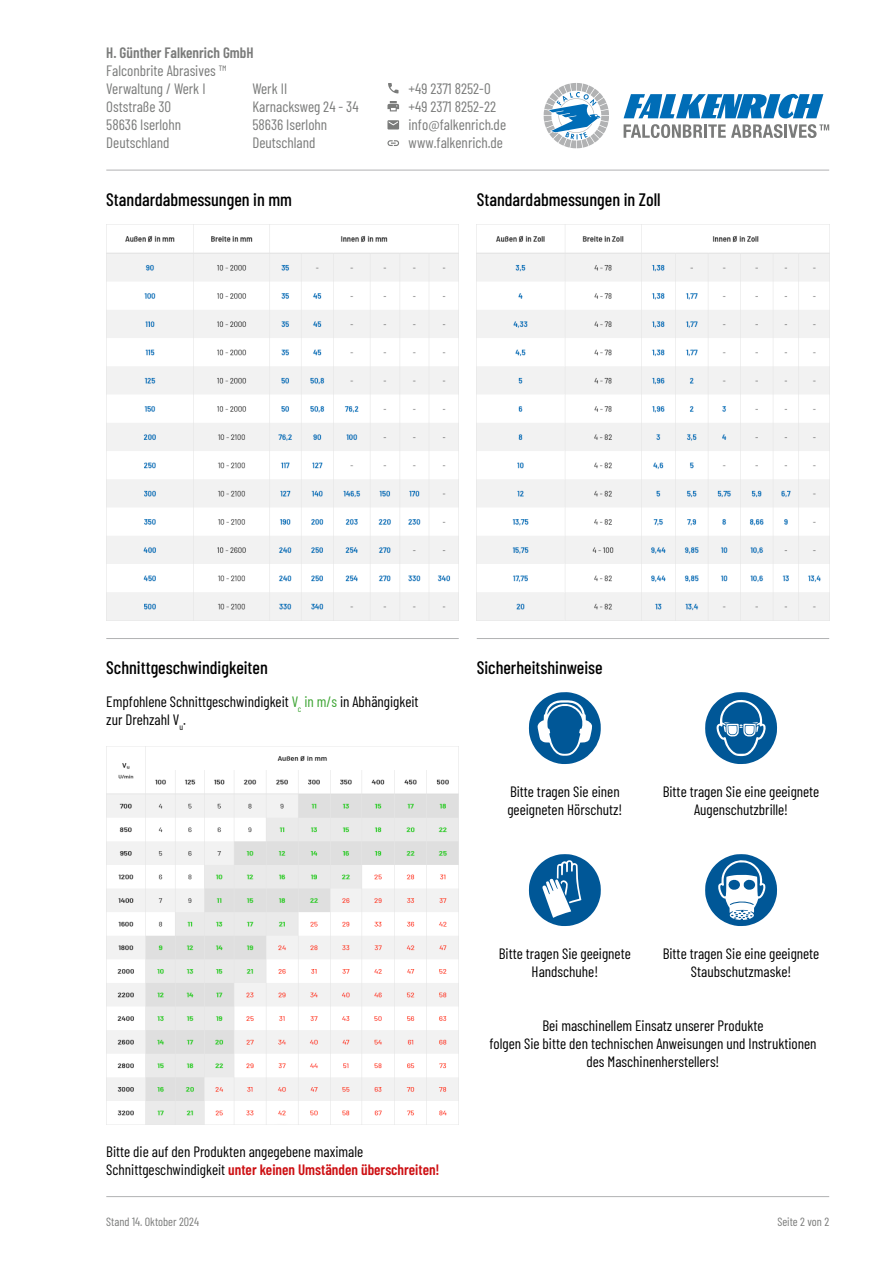
<style>
.page{position:relative;width:893px;height:1263px;background:#fff}
.page>*{position:absolute;margin:0;border:0;box-sizing:border-box;transform-origin:0 0}
.t1{font:500 18px "Barlow Condensed";color:#000}
.t2{font:15px/18px "Barlow Condensed";color:#000;text-align:center}
.t3{font:15px/18px "Barlow Condensed";color:#7a7b7a}
.t4{font:600 15px "Barlow Condensed";color:#7a7b7a}
.t5{font:12px "Barlow Condensed";color:#7a7b7a}
.s1{color:#3ca432}
.s2{font-weight:600;color:#cd1013}
</style>
<div class="page">
<svg style="left:624px;top:94px;width:205px;height:44px"></svg>
<svg style="left:544px;top:83px;width:65px;height:65px"></svg>
<svg style="left:387px;top:101px;width:12px;height:10px"></svg>
<svg style="left:387px;top:120px;width:12px;height:9px"></svg>
<svg style="left:387px;top:140px;width:12px;height:6px"></svg>
<svg style="left:388px;top:83px;width:10px;height:10px"></svg>
<img style="left:106px;top:746px;width:353px;height:378px">
<svg style="left:529px;top:692px;width:72px;height:72px"></svg>
<svg style="left:705px;top:692px;width:72px;height:72px"></svg>
<svg style="left:529px;top:854px;width:72px;height:72px"></svg>
<svg style="left:705px;top:854px;width:72px;height:72px"></svg>
<hr style="left:106px;top:170px;width:723px;height:1px;background:#b1b2b3">
<hr style="left:106px;top:638px;width:353px;height:1px;background:#b1b2b3">
<hr style="left:477px;top:638px;width:352px;height:1px;background:#b1b2b3">
<hr style="left:106px;top:1196px;width:723px;height:1px;background:#b1b2b3">
<img style="left:106px;top:224px;width:353px;height:396px">
<img style="left:477px;top:224px;width:352px;height:396px">
<p class="t4" style="left:106px;top:41px;width:149px">H. Günther Falkenrich GmbH</p>
<p class="t3" style="left:106px;top:60px;width:122px">Falconbrite Abrasives ™<br>Verwaltung / Werk I<br>Oststraße 30<br>58636 Iserlohn<br>Deutschland</p>
<p class="t3" style="left:252px;top:78px;width:108px">Werk II<br>Karnacksweg 24 - 34<br>58636 Iserlohn<br>Deutschland</p>
<p class="t3" style="left:408px;top:78px;width:99px">+49 2371 8252-0 +49 2371 8252-22 info@falkenrich.de www.falkenrich.de</p>
<p class="t1" style="left:106px;top:187px;width:187px">Standardabmessungen in mm</p>
<p class="t1" style="left:477px;top:187px;width:185px">Standardabmessungen in Zoll</p>
<p class="t1" style="left:106px;top:655px;width:163px">Schnittgeschwindigkeiten</p>
<p class="t1" style="left:477px;top:655px;width:127px">Sicherheitshinweise</p>
<p class="t2" style="left:106px;top:692px;width:314px;text-align:left">Empfohlene Schnittgeschwindigkeit <span class="s1">V</span><sub>c</sub> <span class="s1">in m/s</span> in Abhängigkeit zur Drehzahl V<sub>u</sub>.</p>
<p class="t2" style="left:507px;top:782px;width:116px;text-align:left">Bitte tragen Sie einen geeigneten Hörschutz!</p>
<p class="t2" style="left:663px;top:782px;width:158px">Bitte tragen Sie eine geeignete<br>Augenschutzbrille!</p>
<p class="t2" style="left:106px;top:1142px;width:335px;text-align:left">Bitte die auf den Produkten angegebene maximale<br>Schnittgeschwindigkeit <span class="s2">unter keinen Umständen überschreiten!</span></p>
<p class="t2" style="left:499px;top:944px;width:133px">Bitte tragen Sie geeignete<br>Handschuhe!</p>
<p class="t2" style="left:663px;top:944px;width:158px">Bitte tragen Sie eine geeignete<br>Staubschutzmaske!</p>
<p class="t2" style="left:489px;top:1016px;width:329px">Bei maschinellem Einsatz unserer Produkte<br>folgen Sie bitte den technischen Anweisungen und Instruktionen des Maschinenherstellers!</p>
<p class="t5" style="left:106px;top:1213px;width:94px">Stand 14. Oktober 2024</p>
<p class="t5" style="left:777px;top:1213px;width:53px">Seite 2 von 2</p>
</div>
